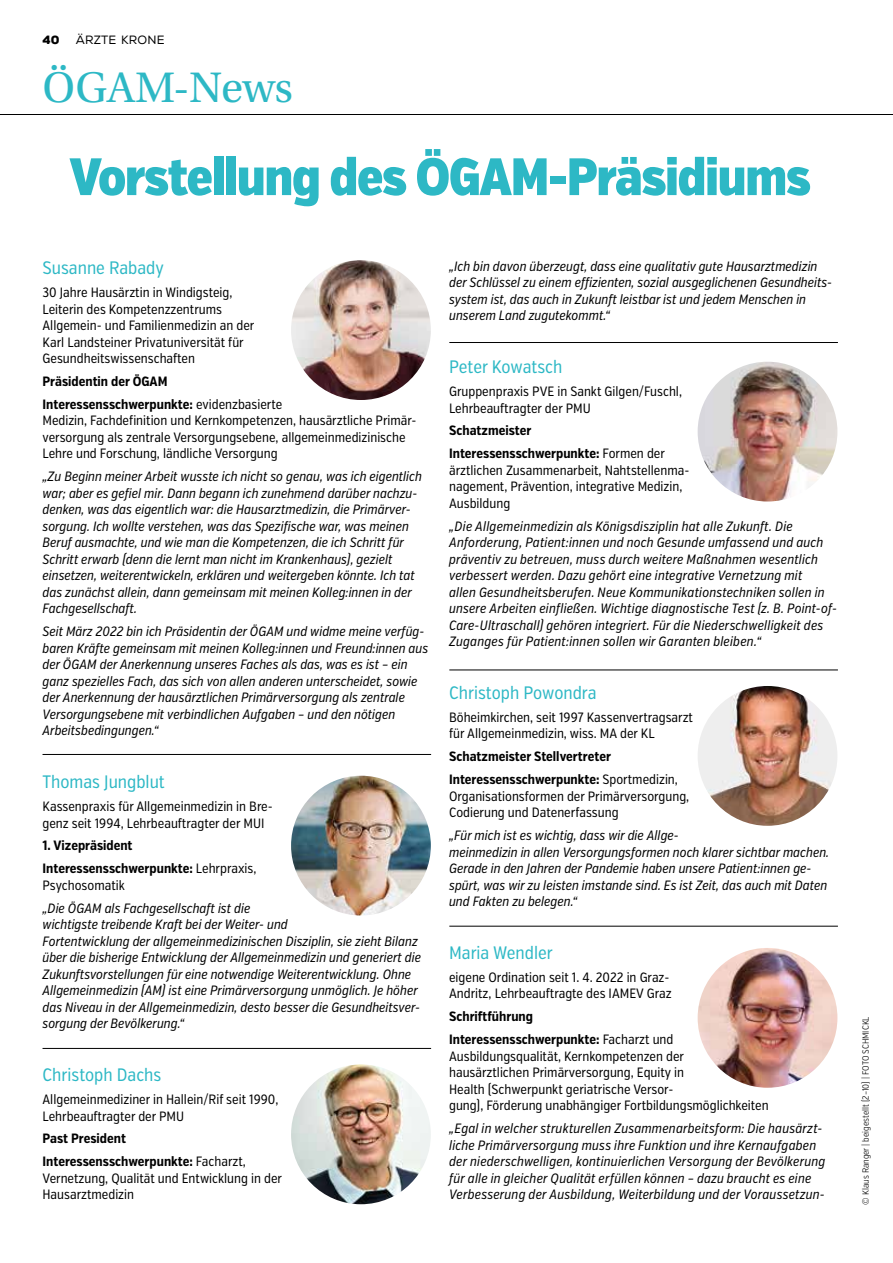
<style>
.page{position:relative;width:893px;height:1263px;background:#fff}
.page>*{position:absolute;margin:0;border:0;box-sizing:border-box;transform-origin:0 0}
.t1{font:900 52.5px "Verb Ex Cond";letter-spacing:-.025em;color:#2db8c5}
.t2{font:45px "Utopia Std";letter-spacing:-.01em;color:#2db8c5}
.t3{font:18px "Verb Ex Cond";color:#2db8c5}
.t4{font:italic 13.5px/16.5px "Verb Ex Cond";color:#000}
.t5{font:13.5px/16.5px "Verb Ex Cond";color:#000}
.t6{font:700 13.5px/23px "Verb Ex Cond";color:#000}
.t7{font:12px "Nexa";letter-spacing:.015em;color:#000}
.t8{font:300 9px "Verb Ex Cond";color:#000}
.s1{font-weight:900}
.s2{font-weight:400}
</style>
<div class="page">
<img style="left:291px;top:260px;width:140px;height:140px;border-radius:70px">
<img style="left:698px;top:362px;width:139px;height:139px;border-radius:70px">
<img style="left:291px;top:776px;width:140px;height:139px;border-radius:70px">
<img style="left:698px;top:686px;width:139px;height:140px;border-radius:70px">
<img style="left:291px;top:1064px;width:140px;height:140px;border-radius:70px">
<img style="left:698px;top:948px;width:139px;height:140px;border-radius:70px">
<hr style="left:43px;top:754px;width:388px;height:1px;background:#000">
<hr style="left:449px;top:670px;width:389px;height:1px;background:#000">
<hr style="left:449px;top:342px;width:389px;height:1px;background:#000">
<hr style="left:43px;top:1048px;width:388px;height:1px;background:#000">
<hr style="left:449px;top:926px;width:389px;height:1px;background:#000">
<hr style="left:0;top:114px;width:893px;height:1px;background:#000">
<p class="t7" style="left:43px;top:33px;width:124px"><span class="s1">40</span> ÄRZTE KRONE</p>
<h2 class="t2" style="left:43px;top:63px;width:252px">ÖGAM-News</h2>
<h1 class="t1" style="left:70px;top:145px;width:743px">Vorstellung des ÖGAM-Präsidiums</h1>
<h3 class="t3" style="left:43px;top:258px;width:123px">Susanne Rabady</h3>
<p class="t5" style="left:43px;top:285px;width:213px">30 Jahre Hausärztin in Windigsteig, Leiterin des Kompetenzzentrums Allgemein- und Familienmedizin an der Karl Landsteiner Privatuniversität für Gesundheitswissenschaften</p>
<p class="t6" style="left:43px;top:370px;width:241px">Präsidentin der ÖGAM<br>Interessensschwerpunkte: <span class="s2">evidenzbasierte</span></p>
<p class="t5" style="left:43px;top:413px;width:376px">Medizin, Fachdefinition und Kernkompetenzen, hausärztliche Primär&shy;versorgung als zentrale Versorgungsebene, allgemeinmedizinische<br>Lehre und Forschung, ländliche Versorgung</p>
<p class="t4" style="left:43px;top:469px;width:381px">„Zu Beginn meiner Arbeit wusste ich nicht so genau, was ich eigentlich war; aber es gefiel mir. Dann begann ich zunehmend darüber nachzu&shy;denken, was das eigentlich war: die Hausarztmedizin, die Primärver&shy;sorgung. Ich wollte verstehen, was das Spezifische war, was meinen Beruf ausmachte, und wie man die Kompetenzen, die ich Schritt für Schritt erwarb (denn die lernt man nicht im Krankenhaus), gezielt einsetzen, weiterentwickeln, erklären und weitergeben könnte. Ich tat das zunächst allein, dann gemeinsam mit meinen Kolleg:innen in der Fachgesellschaft.</p>
<p class="t4" style="left:43px;top:624px;width:387px">Seit März 2022 bin ich Präsidentin der ÖGAM und widme meine verfüg&shy;baren Kräfte gemeinsam mit meinen Kolleg:innen und Freund:innen aus der ÖGAM der Anerkennung unseres Faches als das, was es ist – ein ganz spezielles Fach, das sich von allen anderen unterscheidet, sowie der Anerkennung der hausärztlichen Primärversorgung als zentrale Versorgungsebene mit verbindlichen Aufgaben – und den nötigen Arbeitsbedingungen.“</p>
<h3 class="t3" style="left:43px;top:771px;width:124px">Thomas Jungblut</h3>
<p class="t5" style="left:43px;top:798px;width:232px">Kassenpraxis für Allgemeinmedizin in Bre&shy;genz seit 1994, Lehrbeauftragter der MUI</p>
<p class="t6" style="left:43px;top:835px;width:215px">1. Vizepräsident<br>Interessensschwerpunkte: <span class="s2">Lehrpraxis,</span></p>
<p class="t5" style="left:43px;top:877px;width:84px">Psychosomatik</p>
<p class="t4" style="left:43px;top:900px;width:380px">„Die ÖGAM als Fachgesellschaft ist die<br>wichtigste treibende Kraft bei der Weiter- und<br>Fortentwicklung der allgemeinmedizinischen Disziplin, sie zieht Bilanz über die bisherige Entwicklung der Allgemeinmedizin und generiert die Zukunftsvorstellungen für eine notwendige Weiterentwicklung. Ohne Allgemeinmedizin (AM) ist eine Primärversorgung unmöglich. Je höher das Niveau in der Allgemeinmedizin, desto besser die Gesundheitsver&shy;sorgung der Bevölkerung.“</p>
<h3 class="t3" style="left:43px;top:1064px;width:120px">Christoph Dachs</h3>
<p class="t5" style="left:43px;top:1091px;width:237px">Allgemeinmediziner in Hallein/Rif seit 1990,<br>Lehrbeauftragter der PMU</p>
<p class="t6" style="left:43px;top:1127px;width:205px">Past President<br>Interessensschwerpunkte: <span class="s2">Facharzt,</span></p>
<p class="t5" style="left:43px;top:1170px;width:241px">Vernetzung, Qualität und Entwicklung in der<br>Hausarztmedizin</p>
<p class="t4" style="left:449px;top:258px;width:385px">„Ich bin davon überzeugt, dass eine qualitativ gute Hausarztmedizin der Schlüssel zu einem effizienten, sozial ausgeglichenen Gesundheits&shy;system ist, das auch in Zukunft leistbar ist und jedem Menschen in unserem Land zugutekommt.“</p>
<h3 class="t3" style="left:449px;top:356px;width:115px">Peter Kowatsch</h3>
<p class="t5" style="left:449px;top:383px;width:234px">Gruppenpraxis PVE in Sankt Gilgen/Fuschl,<br>Lehrbeauftragter der PMU</p>
<p class="t6" style="left:449px;top:420px;width:217px">Schatzmeister<br>Interessensschwerpunkte: <span class="s2">Formen der</span></p>
<p class="t5" style="left:449px;top:462px;width:242px">ärztlichen Zusammenarbeit, Nahtstellenma&shy;nagement, Prävention, integrative Medizin,<br>Ausbildung</p>
<p class="t4" style="left:449px;top:518px;width:390px">„Die Allgemeinmedizin als Königsdisziplin hat alle Zukunft. Die Anforderung, Patient:innen und noch Gesunde umfassend und auch präventiv zu betreuen, muss durch weitere Maßnahmen wesentlich verbessert werden. Dazu gehört eine integrative Vernetzung mit<br>allen Gesundheitsberufen. Neue Kommunikationstechniken sollen in unsere Arbeiten einfließen. Wichtige diagnostische Test (z. B. Point-of-Care-Ultraschall) gehören integriert. Für die Niederschwelligkeit des Zuganges für Patient:innen sollen wir Garanten bleiben.“</p>
<h3 class="t3" style="left:449px;top:682px;width:149px">Christoph Powondra</h3>
<p class="t5" style="left:449px;top:709px;width:245px">Böheimkirchen, seit 1997 Kassenvertragsarzt für Allgemeinmedizin, wiss. MA der KL</p>
<p class="t6" style="left:449px;top:745px;width:230px">Schatzmeister Stellvertreter<br>Interessensschwerpunkte: <span class="s2">Sportmedizin,</span></p>
<p class="t5" style="left:449px;top:788px;width:242px">Organisationsformen der Primärversorgung,<br>Codierung und Datenerfassung</p>
<p class="t4" style="left:449px;top:827px;width:382px">„Für mich ist es wichtig, dass wir die Allge-<br>meinmedizin in allen Versorgungsformen noch klarer sichtbar machen.<br>Gerade in den Jahren der Pandemie haben unsere Patient:innen ge&shy;spürt, was wir zu leisten imstande sind. Es ist Zeit, das auch mit Daten und Fakten zu belegen.“</p>
<h3 class="t3" style="left:449px;top:942px;width:105px">Maria Wendler</h3>
<p class="t5" style="left:449px;top:969px;width:224px">eigene Ordination seit 1. 4. 2022 in Graz-<br>Andritz, Lehrbeauftragte des IAMEV Graz</p>
<p class="t6" style="left:449px;top:1005px;width:226px">Schriftführung<br>Interessensschwerpunkte: <span class="s2">Facharzt und</span></p>
<p class="t5" style="left:449px;top:1048px;width:321px">Ausbildungsqualität, Kernkompetenzen der<br>hausärztlichen Primärversorgung, Equity in<br>Health (Schwerpunkt geriatrische Versor-<br>gung), Förderung unabhängiger Fortbildungsmöglichkeiten</p>
<p class="t4" style="left:449px;top:1120px;width:378px">„Egal in welcher strukturellen Zusammenarbeitsform: Die hausärzt&shy;liche Primärversorgung muss ihre Funktion und ihre Kernaufgaben der niederschwelligen, kontinuierlichen Versorgung der Bevölkerung für alle in gleicher Qualität erfüllen können – dazu braucht es eine Verbesserung der Ausbildung, Weiterbildung und der Voraussetzun-</p>
<p class="t8" style="left:860px;top:1205px;width:190px;rotate:-90deg">© Klaus Ranger | beigestellt (2–10) | FOTO SCHMICKL</p>
</div>
